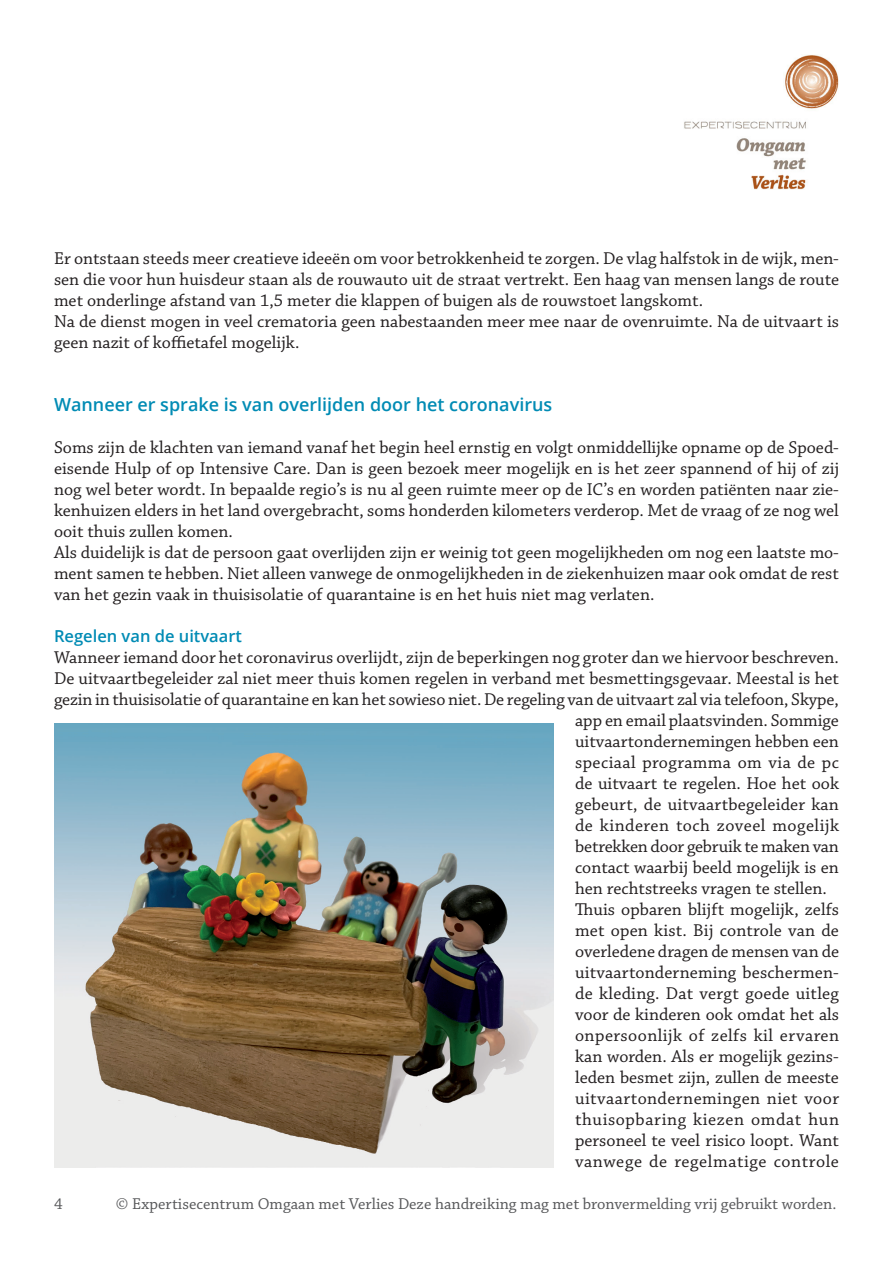
<style>
.page{position:relative;width:893px;height:1263px;background:#fff}
.page>*{position:absolute;margin:0;border:0;box-sizing:border-box;transform-origin:0 0}
.Hoofdtekst{font:18px/21px "Chaparral Pro";color:#231f20;text-align:justify}
.Hoofdtekst-2{font:18px "Chaparral Pro";letter-spacing:.025em;color:#231f20}
.Onderkop_1{font:600 18px "Open Sans";color:#008bb4}
.t1{font:16.5px "Chaparral Pro";color:#57585a}
.Onderkop_2{font:600 16.5px "Open Sans";color:#008bb4}
</style>
<div class="page">
<img style="left:684px;top:55px;width:155px;height:134px">
<img style="left:54px;top:723px;width:500px;height:444px">
<p class="Hoofdtekst" style="left:54px;top:249px;width:786px">Er ontstaan steeds meer creatieve ideeën om voor betrokkenheid te zorgen. De vlag halfstok in de wijk, men&shy;sen die voor hun huisdeur staan als de rouwauto uit de straat vertrekt. Een haag van mensen langs de route met onderlinge afstand van 1,5 meter die klappen of buigen als de rouwstoet langskomt.</p>
<p class="Hoofdtekst" style="left:54px;top:312px;width:786px">Na de dienst mogen in veel crematoria geen nabestaanden meer mee naar de ovenruimte. Na de uitvaart is geen nazit of koffietafel mogelijk.</p>
<p class="Onderkop_1" style="left:54px;top:392px;width:500px">Wanneer er sprake is van overlijden door het coronavirus</p>
<p class="Hoofdtekst" style="left:54px;top:438px;width:786px">Soms zijn de klachten van iemand vanaf het begin heel ernstig en volgt onmiddellijke opname op de Spoed&shy;eisende Hulp of op Intensive Care. Dan is geen bezoek meer mogelijk en is het zeer spannend of hij of zij nog wel beter wordt. In bepaalde regio’s is nu al geen ruimte meer op de IC’s en worden patiënten naar zie&shy;kenhuizen elders in het land overgebracht, soms honderden kilometers verderop. Met de vraag of ze nog wel ooit thuis zullen komen.</p>
<p class="Hoofdtekst" style="left:54px;top:543px;width:786px">Als duidelijk is dat de persoon gaat overlijden zijn er weinig tot geen mogelijkheden om nog een laatste mo&shy;ment samen te hebben. Niet alleen vanwege de onmogelijkheden in de ziekenhuizen maar ook omdat de rest van het gezin vaak in thuisisolatie of quarantaine is en het huis niet mag verlaten.</p>
<p class="Onderkop_2" style="left:54px;top:625px;width:189px">Regelen van de uitvaart</p>
<p class="Hoofdtekst" style="left:54px;top:648px;width:786px">Wanneer iemand door het coronavirus overlijdt, zijn de beperkingen nog groter dan we hiervoor beschreven.</p>
<p class="Hoofdtekst" style="left:54px;top:669px;width:786px">De uitvaartbegeleider zal niet meer thuis komen regelen in verband met besmettingsgevaar. Meestal is het</p>
<p class="Hoofdtekst" style="left:54px;top:690px;width:786px">gezin in thuisisolatie of quarantaine en kan het sowieso niet. De regeling van de uitvaart zal via telefoon, Skype,</p>
<p class="Hoofdtekst" style="left:575px;top:711px;width:265px">app en email plaatsvinden. Sommige</p>
<p class="Hoofdtekst" style="left:575px;top:732px;width:265px">uitvaartondernemingen hebben een</p>
<p class="Hoofdtekst-2" style="left:575px;top:752px;width:265px">speciaal programma om via de pc</p>
<p class="Hoofdtekst" style="left:575px;top:774px;width:265px">de uitvaart te regelen. Hoe het ook</p>
<p class="Hoofdtekst" style="left:575px;top:795px;width:265px">gebeurt, de uitvaartbegeleider kan</p>
<p class="Hoofdtekst-2" style="left:575px;top:815px;width:265px">de kinderen toch zoveel mogelijk</p>
<p class="Hoofdtekst" style="left:575px;top:837px;width:265px">betrekken door gebruik te maken van</p>
<p class="Hoofdtekst" style="left:575px;top:858px;width:265px">contact waarbij beeld mogelijk is en</p>
<p class="Hoofdtekst" style="left:575px;top:879px;width:253px">hen rechtstreeks vragen te stellen.</p>
<p class="Hoofdtekst" style="left:575px;top:900px;width:265px">Thuis opbaren blijft mogelijk, zelfs met open kist. Bij controle van de overledene dragen de mensen van de uitvaartonderneming beschermen&shy;de kleding. Dat vergt goede uitleg voor de kinderen ook omdat het als onpersoonlijk of zelfs kil ervaren kan worden. Als er mogelijk gezins&shy;leden besmet zijn, zullen de meeste uitvaartondernemingen niet voor thuisopbaring kiezen omdat hun personeel te veel risico loopt. Want vanwege de regelmatige controle</p>
<p class="t1" style="left:54px;top:1195px;width:10px">4</p>
<p class="t1" style="left:116px;top:1195px;width:722px">© Expertisecentrum Omgaan met Verlies Deze handreiking mag met bronvermelding vrij gebruikt worden.</p>
</div>
